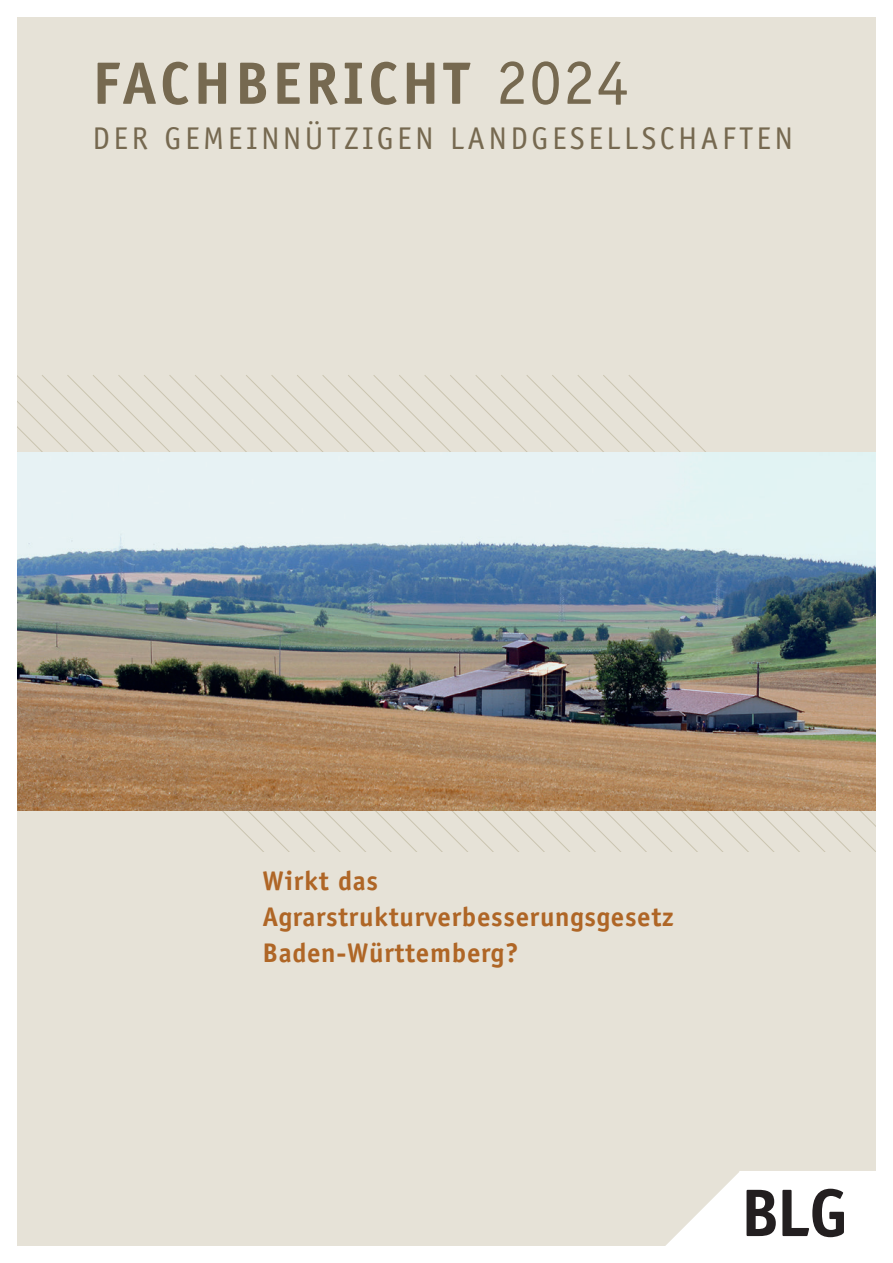
<style>
.page{position:relative;width:893px;height:1263px;background:#fff}
.page>*{position:absolute;margin:0;border:0;box-sizing:border-box;transform-origin:0 0}
.t1{font:700 67.5px "Officina Sans";color:#231f20}
.t2{font:700 60px "Officina Sans";letter-spacing:.06em;color:#766950}
.t3{font:31.5px "Officina Sans";letter-spacing:.115em;color:#766950}
.t4{font:700 27px/36px "Officina Sans";letter-spacing:.025em;color:#af6626}
.s1{font-weight:400;font-size:64.5px}
</style>
<div class="page">
<div style="left:17px;top:17px;width:859px;height:1126px;background:#e6e2d7"></div>
<svg style="left:628px;top:375px;width:248px;height:476px"></svg>
<div style="left:17px;top:1135px;width:859px;height:111px;background:#e6e2d7"></div>
<svg style="left:665px;top:1171px;width:211px;height:75px"></svg>
<img style="left:17px;top:452px;width:859px;height:358px">
<h2 class="t2" style="left:92px;top:46px;width:538px">FachBericht <span class="s1">2024</span></h2>
<p class="t3" style="left:92px;top:120px;width:702px">DER GEMEINNÜTZIGEN LANDGESELLSCHAFTEN</p>
<p class="t4" style="left:263px;top:862px;width:412px">Wirkt das agrarstrukturverbesserungsgesetz<br>Baden-Württemberg?</p>
<h1 class="t1" style="left:741px;top:1171px;width:109px">BLG</h1>
</div>
